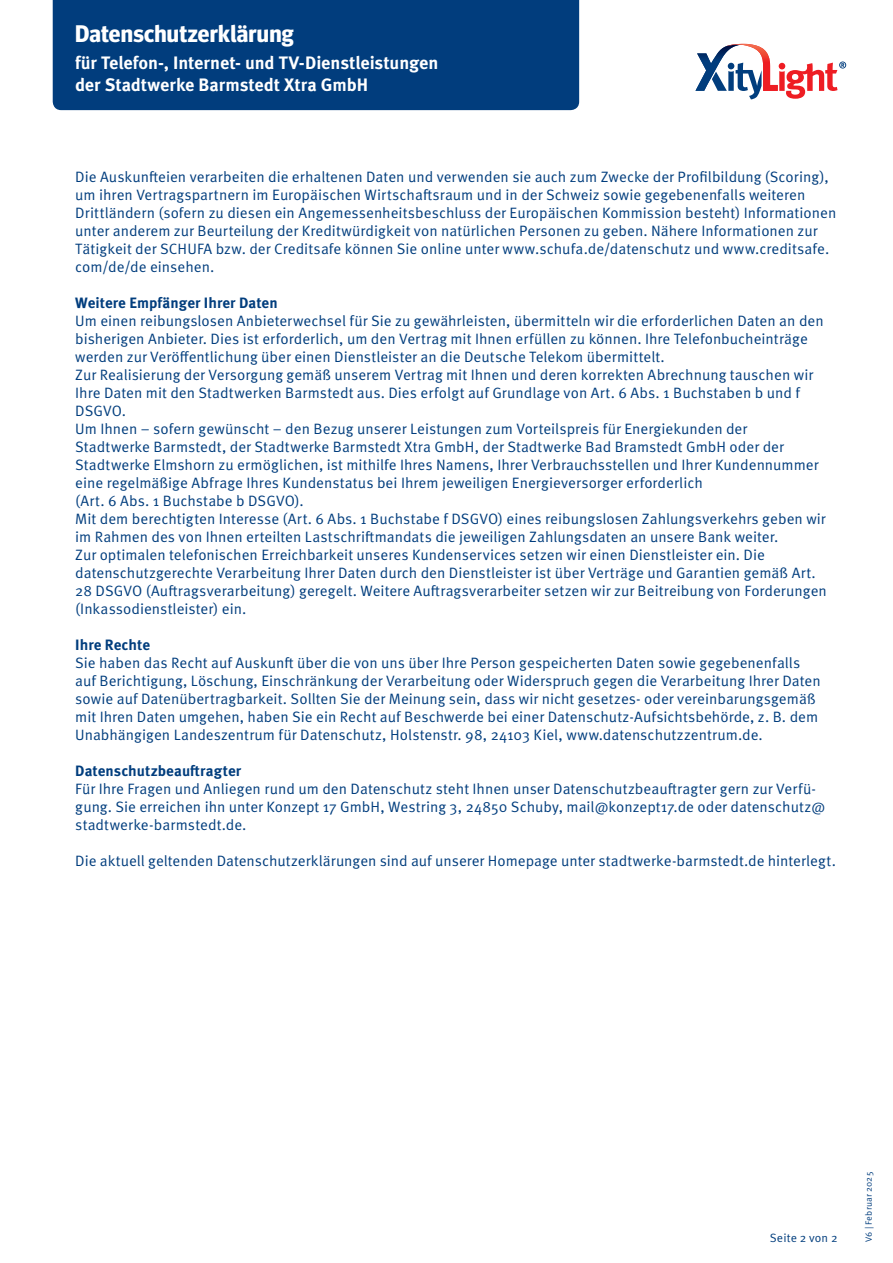
<style>
.page{position:relative;width:893px;height:1263px;background:#fff}
.page>*{position:absolute;margin:0;border:0;box-sizing:border-box;transform-origin:0 0}
.t1{font:700 24px "Meta Headline OT";letter-spacing:.01em;color:#fff}
.t2{font:700 18px/21.6px "Meta OT";letter-spacing:-.005em;color:#fff}
.t3{font:15px/18px "Meta OT Norm";color:#013d7d}
.t4{font:700 15px "Meta OT";letter-spacing:.005em;color:#013d7d}
.t5{font:12px "Meta OT Norm";letter-spacing:.015em;color:#013d7d}
.t6{font:9px "Meta OT Norm";letter-spacing:.015em;color:#013d7d}
</style>
<div class="page">
<div style="left:53px;top:0;width:526px;height:110px;background:#013d7d"></div>
<svg style="left:695px;top:44px;width:151px;height:55px"></svg>
<h1 class="t1" style="left:75px;top:19px;width:220px">Datenschutzerklärung</h1>
<p class="t2" style="left:75px;top:52px;width:365px">für Telefon-, Internet- und TV-Dienstleistungen der Stadtwerke Barmstedt Xtra GmbH</p>
<p class="t3" style="left:75px;top:168px;width:763px">Die Auskunfteien verarbeiten die erhaltenen Daten und verwenden sie auch zum Zwecke der Profilbildung (Scoring), um ihren Vertragspartnern im Europäischen Wirtschaftsraum und in der Schweiz sowie gegebenenfalls weiteren Drittländern (sofern zu diesen ein Angemessenheitsbeschluss der Europäischen Kommission besteht) Informationen unter anderem zur Beurteilung der Kreditwürdigkeit von natürlichen Personen zu geben. Nähere Informationen zur Tätigkeit der SCHUFA bzw. der Creditsafe können Sie online unter www.schufa.de/datenschutz und www.creditsafe. com/de/de einsehen.</p>
<p class="t4" style="left:75px;top:293px;width:204px">Weitere Empfänger Ihrer Daten</p>
<p class="t3" style="left:75px;top:312px;width:753px">Um einen reibungslosen Anbieterwechsel für Sie zu gewährleisten, übermitteln wir die erforderlichen Daten an den bisherigen Anbieter. Dies ist erforderlich, um den Vertrag mit Ihnen erfüllen zu können. Ihre Telefonbucheinträge werden zur Veröffentlichung über einen Dienstleister an die Deutsche Telekom übermittelt.<br>Zur Realisierung der Versorgung gemäß unserem Vertrag mit Ihnen und deren korrekten Abrechnung tauschen wir Ihre Daten mit den Stadtwerken Barmstedt aus. Dies erfolgt auf Grundlage von Art. 6 Abs. 1 Buchstaben b und f DSGVO.<br>Um Ihnen – sofern gewünscht – den Bezug unserer Leistungen zum Vorteilspreis für Energiekunden der<br>Stadtwerke Barmstedt, der Stadtwerke Barmstedt Xtra GmbH, der Stadtwerke Bad Bramstedt GmbH oder der Stadtwerke Elmshorn zu ermöglichen, ist mithilfe Ihres Namens, Ihrer Verbrauchsstellen und Ihrer Kundennummer eine regelmäßige Abfrage Ihres Kundenstatus bei Ihrem jeweiligen Energieversorger erforderlich<br>(Art. 6 Abs. 1 Buchstabe b DSGVO).<br>Mit dem berechtigten Interesse (Art. 6 Abs. 1 Buchstabe f DSGVO) eines reibungslosen Zahlungsverkehrs geben wir im Rahmen des von Ihnen erteilten Lastschriftmandats die jeweiligen Zahlungsdaten an unsere Bank weiter.<br>Zur optimalen telefonischen Erreichbarkeit unseres Kundenservices setzen wir einen Dienstleister ein. Die datenschutzgerechte Verarbeitung Ihrer Daten durch den Dienstleister ist über Verträge und Garantien gemäß Art.<br>28 DSGVO (Auftragsverarbeitung) geregelt. Weitere Auftragsverarbeiter setzen wir zur Beitreibung von Forderungen (Inkassodienstleister) ein.</p>
<p class="t4" style="left:75px;top:635px;width:76px">Ihre Rechte</p>
<p class="t3" style="left:75px;top:654px;width:747px">Sie haben das Recht auf Auskunft über die von uns über Ihre Person gespeicherten Daten sowie gegebenenfalls auf Berichtigung, Löschung, Einschränkung der Verarbeitung oder Widerspruch gegen die Verarbeitung Ihrer Daten sowie auf Datenübertragbarkeit. Sollten Sie der Meinung sein, dass wir nicht gesetzes- oder vereinbarungsgemäß mit Ihren Daten umgehen, haben Sie ein Recht auf Beschwerde bei einer Datenschutz-Aufsichtsbehörde, z. B. dem Unabhängigen Landeszentrum für Datenschutz, Holstenstr. 98, 24103 Kiel, www.datenschutzzentrum.de.</p>
<p class="t4" style="left:75px;top:761px;width:167px">Datenschutzbeauftragter</p>
<p class="t3" style="left:75px;top:780px;width:751px">Für Ihre Fragen und Anliegen rund um den Datenschutz steht Ihnen unser Datenschutzbeauftragter gern zur Verfü&shy;gung. Sie erreichen ihn unter Konzept 17 GmbH, Westring 3, 24850 Schuby, mail@konzept17.de oder datenschutz@ stadtwerke-barmstedt.de.</p>
<p class="t3" style="left:75px;top:852px;width:762px">Die aktuell geltenden Datenschutzerklärungen sind auf unserer Homepage unter stadtwerke-barmstedt.de hinterlegt.</p>
<p class="t5" style="left:770px;top:1230px;width:69px">Seite 2 von 2</p>
<p class="t6" style="left:863px;top:1242px;width:71px;rotate:-90deg">V6 | Februar 2025</p>
</div>
